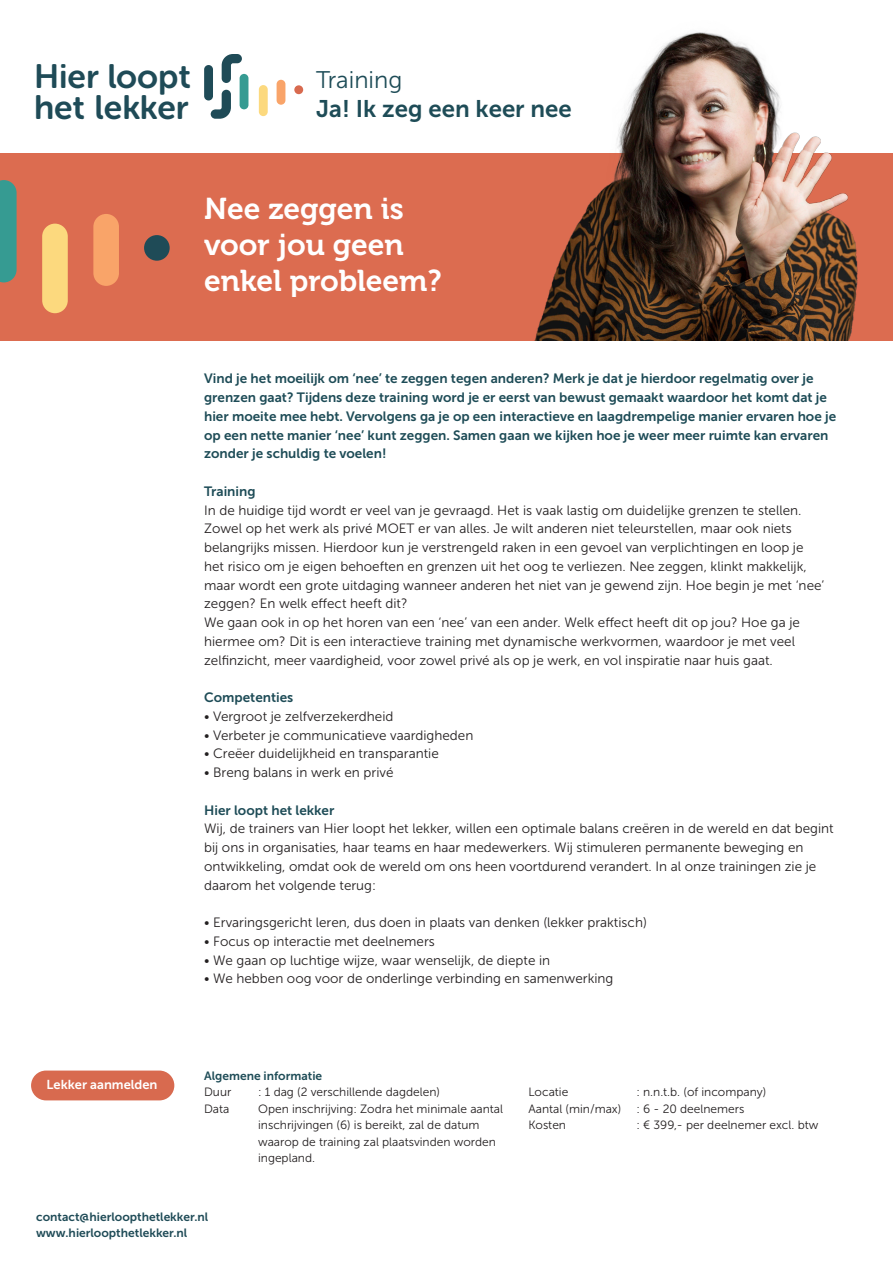
<style>
.page{position:relative;width:893px;height:1263px;background:#fff}
.page>*{position:absolute;margin:0;border:0;box-sizing:border-box;transform-origin:0 0}
.t1{font:33.75px/30.5px "Museo Sans Rounded 700";color:#1f4b57}
.t2{font:30px "Museo 700";color:#fff}
.t3{font:24px "Museo Sans 700";color:#1e4c57}
.t4{font:24px "Museo Sans 300";color:#1e4c57}
.t5{font:13.5px/18.8px "Museo Sans 300";color:#231f20}
.t6{font:13.5px/18.8px "Museo Sans 700";color:#1e4c57}
.t7{font:12.9px "Museo Sans 700";color:#fff}
.t8{font:12px/16.5px "Museo Sans 300";color:#231f20}
.t9{font:12px "Museo Sans 700";color:#1f4b57}
.t10{font:12px "Museo Sans 700";color:#1e4c57}
</style>
<div class="page">
<div style="left:240px;top:74px;width:8px;height:35px;background:#369b92;border-radius:4px"></div>
<div style="left:204px;top:65px;width:9px;height:35px;background:#1f4b57;border-radius:4px"></div>
<div style="left:259px;top:85px;width:9px;height:31px;background:#fcd97e;border-radius:4px"></div>
<div style="left:277px;top:80px;width:8px;height:25px;background:#f9a469;border-radius:4px"></div>
<div style="left:294px;top:85px;width:9px;height:9px;background:#d86a4f;border-radius:50%"></div>
<svg style="left:211px;top:90px;width:20px;height:29px"></svg>
<svg style="left:222px;top:54px;width:20px;height:29px"></svg>
<div style="left:0;top:153px;width:893px;height:187px;background:#dc6c50"></div>
<div style="left:42px;top:224px;width:26px;height:89px;background:#fcd97e;border-radius:13px"></div>
<div style="left:93px;top:214px;width:26px;height:72px;background:#f9a469;border-radius:13px"></div>
<div style="left:144px;top:235px;width:26px;height:26px;background:#1f4b57;border-radius:50%"></div>
<svg style="left:0;top:180px;width:17px;height:102px;background:#40978d"></svg>
<img style="left:535px;top:32px;width:323px;height:308px">
<div style="left:31px;top:1070px;width:143px;height:30px;background:#d86a4f;border-radius:15px"></div>
<h1 class="t1" style="left:34px;top:61px;width:158px">Hier loopt het lekker</h1>
<p class="t4" style="left:316px;top:67px;width:88px">Training</p>
<p class="t3" style="left:316px;top:95px;width:257px">Ja! Ik zeg een keer nee</p>
<p class="t2" style="left:204px;top:192px;width:201px">Nee zeggen is</p>
<p class="t2" style="left:204px;top:228px;width:201px">voor jou geen</p>
<p class="t2" style="left:204px;top:264px;width:239px">enkel probleem?</p>
<p class="t6" style="left:204px;top:369px;width:634px">Vind je het moeilijk om ‘nee’ te zeggen tegen anderen? Merk je dat je hierdoor regelmatig over je grenzen gaat? Tijdens deze training word je er eerst van bewust gemaakt waardoor het komt dat je hier moeite mee hebt. Vervolgens ga je op een interactieve en laagdrempelige manier ervaren hoe je op een nette manier ‘nee’ kunt zeggen. Samen gaan we kijken hoe je weer meer ruimte kan ervaren zonder je schuldig te voelen!</p>
<p class="t6" style="left:204px;top:482px;width:53px">Training</p>
<p class="t5" style="left:204px;top:501px;width:622px">In de huidige tijd wordt er veel van je gevraagd. Het is vaak lastig om duidelijke grenzen te stellen.<br>Zowel op het werk als privé MOET er van alles. Je wilt anderen niet teleurstellen, maar ook niets belangrijks missen. Hierdoor kun je verstrengeld raken in een gevoel van verplichtingen en loop je het risico om je eigen behoeften en grenzen uit het oog te verliezen. Nee zeggen, klinkt makkelijk, maar wordt een grote uitdaging wanneer anderen het niet van je gewend zijn. Hoe begin je met ‘nee’ zeggen? En welk effect heeft dit?</p>
<p class="t5" style="left:204px;top:613px;width:597px">We gaan ook in op het horen van een ‘nee’ van een ander. Welk effect heeft dit op jou? Hoe ga je hiermee om? Dit is een interactieve training met dynamische werkvormen, waardoor je met veel zelfinzicht, meer vaardigheid, voor zowel privé als op je werk, en vol inspiratie naar huis gaat.</p>
<p class="t6" style="left:204px;top:688px;width:91px">Competenties</p>
<p class="t5" style="left:204px;top:707px;width:191px">• Vergroot je zelfverzekerdheid</p>
<p class="t5" style="left:204px;top:726px;width:271px">• Verbeter je communicatieve vaardigheden</p>
<p class="t5" style="left:204px;top:744px;width:236px">• Creëer duidelijkheid en transparantie</p>
<p class="t5" style="left:204px;top:763px;width:191px">• Breng balans in werk en privé</p>
<p class="t6" style="left:204px;top:800px;width:132px">Hier loopt het lekker</p>
<p class="t5" style="left:204px;top:819px;width:631px">Wij, de trainers van Hier loopt het lekker, willen een optimale balans creëren in de wereld en dat begint bij ons in organisaties, haar teams en haar medewerkers. Wij stimuleren permanente beweging en ontwikkeling, omdat ook de wereld om ons heen voortdurend verandert. In al onze trainingen zie je daarom het volgende terug:</p>
<p class="t5" style="left:204px;top:913px;width:444px">• Ervaringsgericht leren, dus doen in plaats van denken (lekker praktisch)</p>
<p class="t5" style="left:204px;top:932px;width:232px">• Focus op interactie met deelnemers</p>
<p class="t5" style="left:204px;top:951px;width:348px">• We gaan op luchtige wijze, waar wenselijk, de diepte in</p>
<p class="t5" style="left:204px;top:969px;width:411px">• We hebben oog voor de onderlinge verbinding en samenwerking</p>
<p class="t7" style="left:47px;top:1077px;width:112px">Lekker aanmelden</p>
<p class="t10" style="left:204px;top:1069px;width:120px">Algemene informatie</p>
<p class="t8" style="left:204px;top:1084px;width:29px">Duur</p>
<p class="t8" style="left:258px;top:1084px;width:183px">: 1 dag (2 verschillende dagdelen)</p>
<p class="t8" style="left:204px;top:1100px;width:27px">Data</p>
<p class="t8" style="left:258px;top:1100px;width:247px">Open inschrijving: Zodra het minimale aantal inschrijvingen (6) is bereikt, zal de datum waarop de training zal plaatsvinden worden ingepland.</p>
<p class="t8" style="left:528px;top:1084px;width:41px">Locatie</p>
<p class="t8" style="left:636px;top:1084px;width:131px">: n.n.t.b. (of incompany)</p>
<p class="t8" style="left:528px;top:1100px;width:94px">Aantal (min/max)</p>
<p class="t8" style="left:636px;top:1100px;width:110px">: 6 - 20 deelnemers</p>
<p class="t8" style="left:528px;top:1117px;width:39px">Kosten</p>
<p class="t8" style="left:636px;top:1117px;width:183px">: € 399,- per deelnemer excl. btw</p>
<p class="t9" style="left:36px;top:1210px;width:174px">contact@hierloopthetlekker.nl</p>
<p class="t9" style="left:36px;top:1226px;width:153px">www.hierloopthetlekker.nl</p>
</div>
